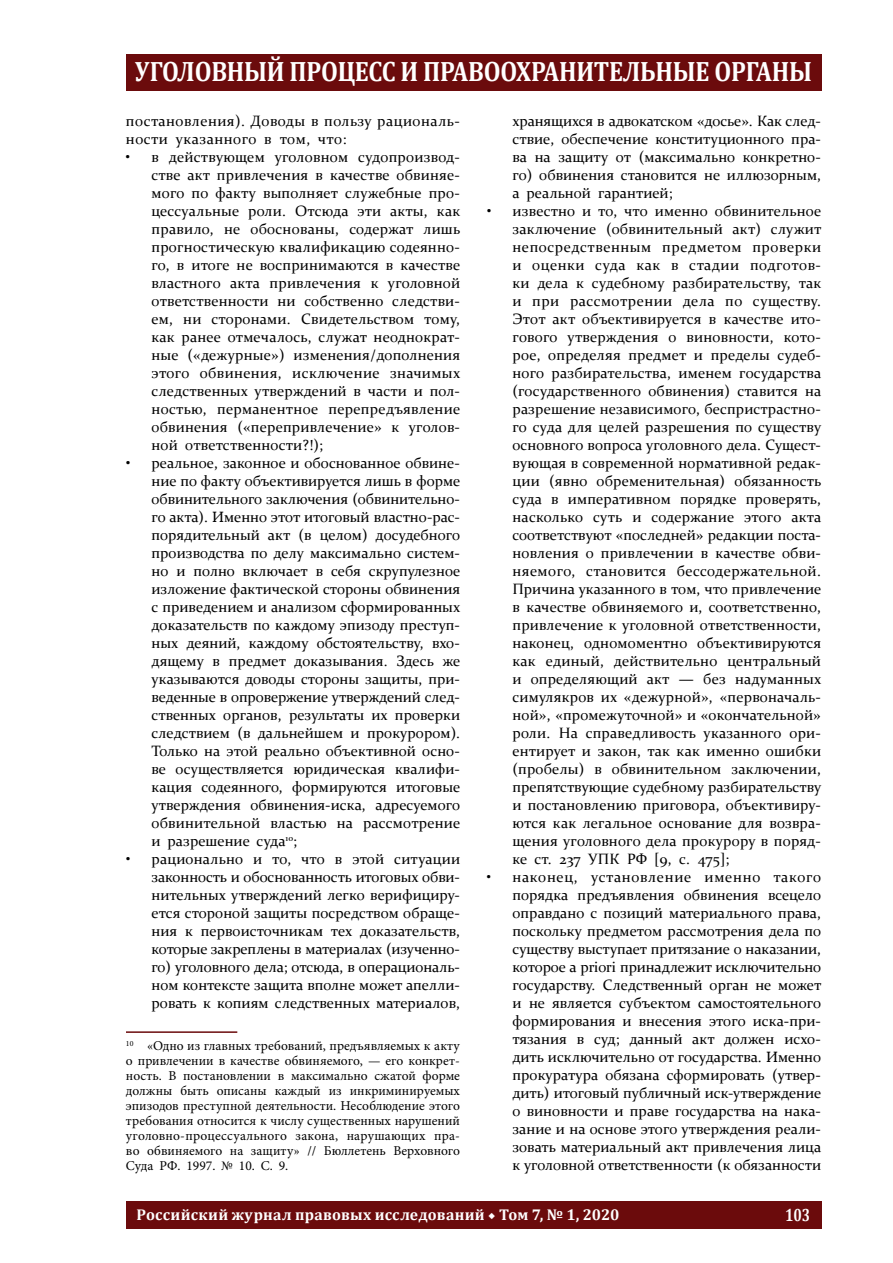
<style>
.page{position:relative;width:893px;height:1263px;background:#fff}
.page>*{position:absolute;margin:0;border:0;box-sizing:border-box;transform-origin:0 0}
.t1{font:700 28.2px "Cambria";letter-spacing:-.01em;color:#fff;scale:.86 1}
.t2{font:700 17.85px "Cambria";color:#fff;scale:.8 1}
.t3{font:700 15.6px "Cambria";letter-spacing:.015em;color:#fff}
.t4{font:15px/18px "Constantia";color:#000;text-align:justify}
.t5{font:15px/18px "Constantia";letter-spacing:.03em;color:#000}
.t6{font:13.5px/15px "Minion Pro";color:#000;text-align:justify}
.s1{font-family:"Minion Pro"}
</style>
<div class="page">
<div style="left:126px;top:54px;width:695px;height:36px;background:#6b0b0c"></div>
<div style="left:126px;top:1202px;width:695px;height:27px;background:#6b0b0c"></div>
<hr style="left:126px;top:1031px;width:111px;height:2px;background:#6b0b0c">
<h1 class="t1" style="left:135px;top:51px;width:789px">УГОЛОВНЫЙ ПРОЦЕСС И ПРАВООХРАНИТЕЛЬНЫЕ ОРГАНЫ</h1>
<p class="t5" style="left:126px;top:111px;width:335px">постановления). Доводы в пользу рациональ&shy;ности указанного в том, что:</p>
<p class="t4" style="left:152px;top:147px;width:310px;text-indent:-26px">• в действующем уголовном судопроизвод&shy;стве акт привлечения в качестве обвиняе&shy;мого по факту выполняет служебные про&shy;цессуальные роли. Отсюда эти акты, как правило, не обоснованы, содержат лишь прогностическую квалификацию содеянно&shy;го, в итоге не воспринимаются в качестве властного акта привлечения к уголовной ответственности ни собственно следстви&shy;ем, ни сторонами. Свидетельством тому, как ранее отмечалось, служат неоднократ&shy;ные («дежурные») изменения/дополнения этого обвинения, исключение значимых следственных утверждений в части и пол&shy;ностью, перманентное перепредъявление обвинения («перепривлечение» к уголов&shy;ной ответственности?!);</p>
<p class="t4" style="left:152px;top:453px;width:310px;text-indent:-26px">• реальное, законное и обоснованное обвине&shy;ние по факту объективируется лишь в форме обвинительного заключения (обвинительно&shy;го акта). Именно этот итоговый властно-рас&shy;порядительный акт (в целом) досудебного производства по делу максимально систем&shy;но и полно включает в себя скрупулезное изложение фактической стороны обвинения с приведением и анализом сформированных доказательств по каждому эпизоду преступ&shy;ных деяний, каждому обстоятельству, вхо&shy;дящему в предмет доказывания. Здесь же указываются доводы стороны защиты, при&shy;веденные в опровержение утверждений след&shy;ственных органов, результаты их проверки следствием (в дальнейшем и прокурором).<br>Только на этой реально объективной осно&shy;ве осуществляется юридическая квалифи&shy;кация содеянного, формируются итоговые утверждения обвинения-иска, адресуемого обвинительной властью на рассмотрение и разрешение суда<sup>10</sup>;</p>
<p class="t4" style="left:151px;top:849px;width:310px;text-indent:-25px">• рационально и то, что в этой ситуации законность и обоснованность итоговых обви&shy;нительных утверждений легко верифициру&shy;ется стороной защиты посредством обраще&shy;ния к первоисточникам тех доказательств, которые закреплены в материалах (изученно&shy;го) уголовного дела; отсюда, в операциональ&shy;ном контексте защита вполне может апелли&shy;ровать к копиям следственных материалов,</p>
<p class="t6" style="left:126px;top:1038px;width:336px"><sup>10</sup> «Одно из главных требований, предъявляемых к акту о привлечении в качестве обвиняемого, — его конкрет&shy;ность. В постановлении в максимально сжатой форме должны быть описаны каждый из инкриминируемых эпизодов преступной деятельности. Несоблюдение этого требования относится к числу существенных нарушений уголовно-процессуального закона, нарушающих пра&shy;во обвиняемого на защиту» // Бюллетень Верховного Суда РФ. 1997. № 10. С. 9.</p>
<p class="t4" style="left:512px;top:111px;width:310px">хранящихся в адвокатском «досье». Как след&shy;ствие, обеспечение конституционного пра&shy;ва на защиту от (максимально конкретно&shy;го) обвинения становится не иллюзорным, а реальной гарантией;</p>
<p class="t4" style="left:512px;top:201px;width:310px;text-indent:-25px">• известно и то, что именно обвинительное заключение (обвинительный акт) служит непосредственным предметом проверки и оценки суда как в стадии подготов&shy;ки дела к судебному разбирательству, так и при рассмотрении дела по существу.<br>Этот акт объективируется в качестве ито&shy;гового утверждения о виновности, кото&shy;рое, определяя предмет и пределы судеб&shy;ного разбирательства, именем государства (государственного обвинения) ставится на разрешение независимого, беспристрастно&shy;го суда для целей разрешения по существу основного вопроса уголовного дела. Сущест&shy;вующая в современной нормативной редак&shy;ции (явно обременительная) обязанность суда в императивном порядке проверять, насколько суть и содержание этого акта соответствуют «последней» редакции поста&shy;новления о привлечении в качестве обви&shy;няемого, становится бессодержательной.<br>Причина указанного в том, что привлечение в качестве обвиняемого и, соответственно, привлечение к уголовной ответственности, наконец, одномоментно объективируются как единый, действительно центральный и определяющий акт — без надуманных симулякров их «дежурной», «первоначаль&shy;ной», «промежуточной» и «окончательной» роли. На справедливость указанного ори&shy;ентирует и закон, так как именно ошибки (пробелы) в обвинительном заключении, препятствующие судебному разбирательству и постановлению приговора, объективиру&shy;ются как легальное основание для возвра&shy;щения уголовного дела прокурору в поряд&shy;ке ст. 237 УПК РФ [9, с. 475];</p>
<p class="t4" style="left:512px;top:867px;width:310px;text-indent:-25px">• наконец, установление именно такого порядка предъявления обвинения всецело оправдано с позиций материального права, поскольку предметом рассмотрения дела по существу выступает притязание о наказании, которое a priori принадлежит исключительно государству. Следственный орган не может и не является субъектом самостоятельного формирования и внесения этого иска-при&shy;тязания в суд; данный акт должен исхо&shy;дить исключительно от государства. Именно прокуратура обязана сформировать (утвер&shy;дить) итоговый публичный иск-утверждение о виновности и праве государства на нака&shy;зание и на основе этого утверждения реали&shy;зовать материальный акт привлечения лица к уголовной ответственности (к обязанности</p>
<p class="t3" style="left:137px;top:1203px;width:484px">Российский журнал правовых исследований <span class="s1">◆</span> Том 7, № 1, 2020</p>
<p class="t2" style="left:785px;top:1202px;width:33px">103</p>
</div>
